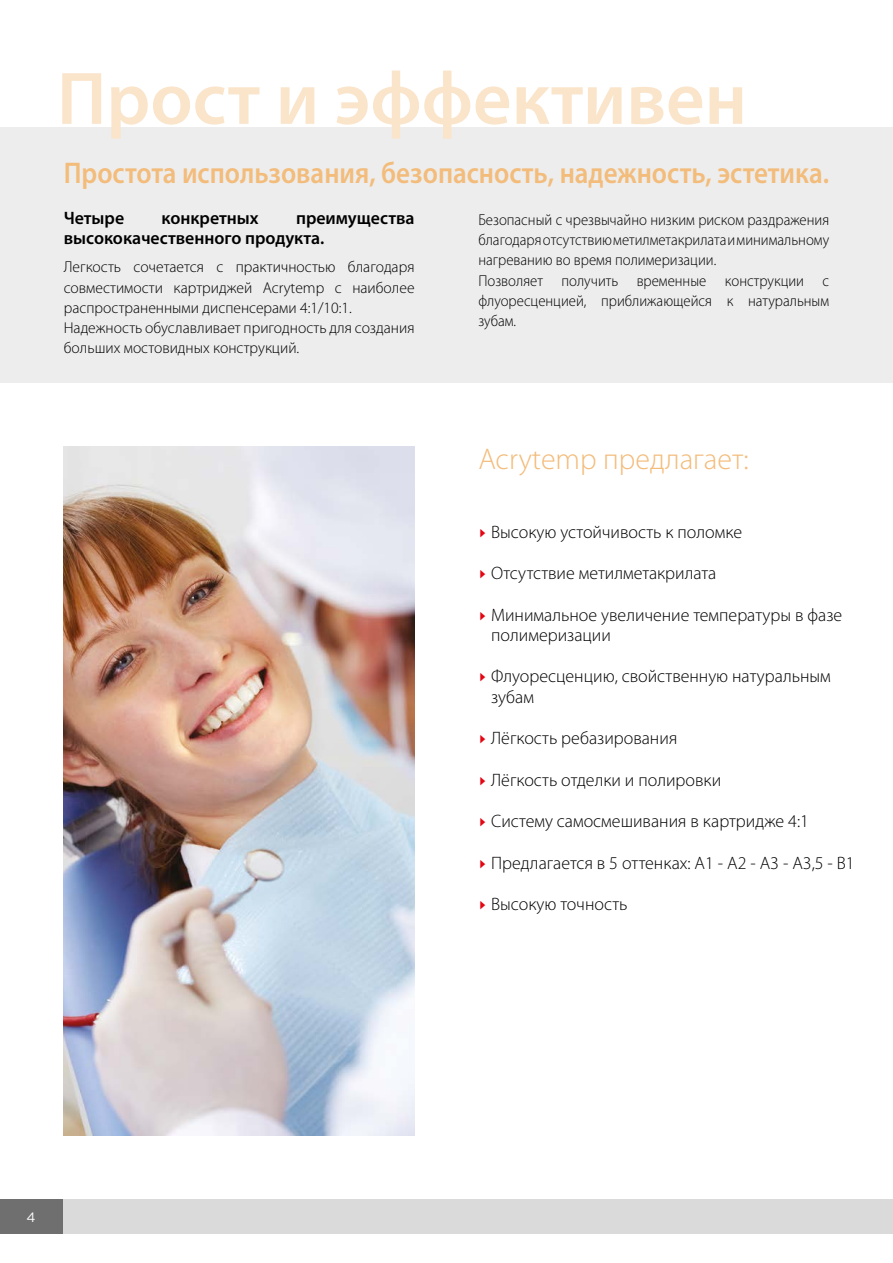
<style>
.page{position:relative;width:893px;height:1263px;background:#fff}
.page>*{position:absolute;margin:0;border:0;box-sizing:border-box;transform-origin:0 0}
.t1{font:600 75px "Myriad Pro";color:#fae4ca}
.t2{font:600 30px "Myriad Pro";color:#f3bc7b;scale:.9 1}
.t3{font:300 30px "Myriad Pro";color:#f3bc7b}
.t4{font:300 18px/20.2px "Myriad Pro";color:#000}
.t5{font:600 18px/19.5px "Myriad Pro";color:#000}
.t6{font:300 15.75px/20.2px "Myriad Pro";color:#000;scale:.94 1}
.t7{font:300 15.75px/20.2px "Myriad Pro";color:#000}
.t8{font:13.5px "Gotham";color:#fff}
</style>
<div class="page">
<div style="left:64px;top:1199px;width:829px;height:34px;background:#dadada"></div>
<div style="left:0;top:1199px;width:62px;height:34px;background:#706f6f"></div>
<img style="left:64px;top:446px;width:351px;height:689px">
<div style="left:0;top:128px;width:893px;height:255px;background:#ededed"></div>
<h1 class="t1" style="left:57px;top:51px;width:691px">Прост и эффективен</h1>
<h2 class="t2" style="left:64px;top:154px;width:852px">Простота использования, безопасность, надежность, эстетика.</h2>
<p class="t5" style="left:64px;top:208px;width:62px">Четыре</p>
<p class="t5" style="left:162px;top:208px;width:99px">конкретных</p>
<p class="t6" style="left:478px;top:210px;width:375px">Безопасный с чрезвычайно низким риском раздражения благодаря отсутствию метилметакрилата и минимальному нагреванию во время полимеризации.<br>Позволяет получить временные конструкции с флуоресценцией, приближающейся к натуральным зубам.</p>
<p class="t5" style="left:64px;top:208px;width:352px;text-indent:232px">преимущества высококачественного продукта.</p>
<p class="t7" style="left:64px;top:257px;width:352px">Легкость сочетается с практичностью благодаря совместимости картриджей Acrytemp с наиболее распространенными диспенсерами 4:1/10:1.<br>Надежность обуславливает пригодность для создания больших мостовидных конструкций.</p>
<h2 class="t3" style="left:478px;top:442px;width:272px">Acrytemp предлагает:</h2>
<p class="t4" style="left:491px;top:522px;width:252px">Высокую устойчивость к поломке</p>
<p class="t4" style="left:491px;top:563px;width:227px">Отсутствие метилметакрилата</p>
<p class="t4" style="left:491px;top:605px;width:353px">Минимальное увеличение температуры в фазе полимеризации</p>
<p class="t4" style="left:491px;top:666px;width:341px">Флуоресценцию, свойственную натуральным зубам</p>
<p class="t4" style="left:491px;top:728px;width:188px">Лёгкость ребазирования</p>
<p class="t4" style="left:491px;top:770px;width:232px">Лёгкость отделки и полировки</p>
<p class="t4" style="left:491px;top:811px;width:319px">Систему самосмешивания в картридже 4:1</p>
<p class="t4" style="left:491px;top:853px;width:365px">Предлагается в 5 оттенках: A1 - A2 - A3 - A3,5 - B1</p>
<p class="t4" style="left:491px;top:894px;width:138px">Высокую точность</p>
<p class="t8" style="left:27px;top:1208px;width:11px">4</p>
</div>
